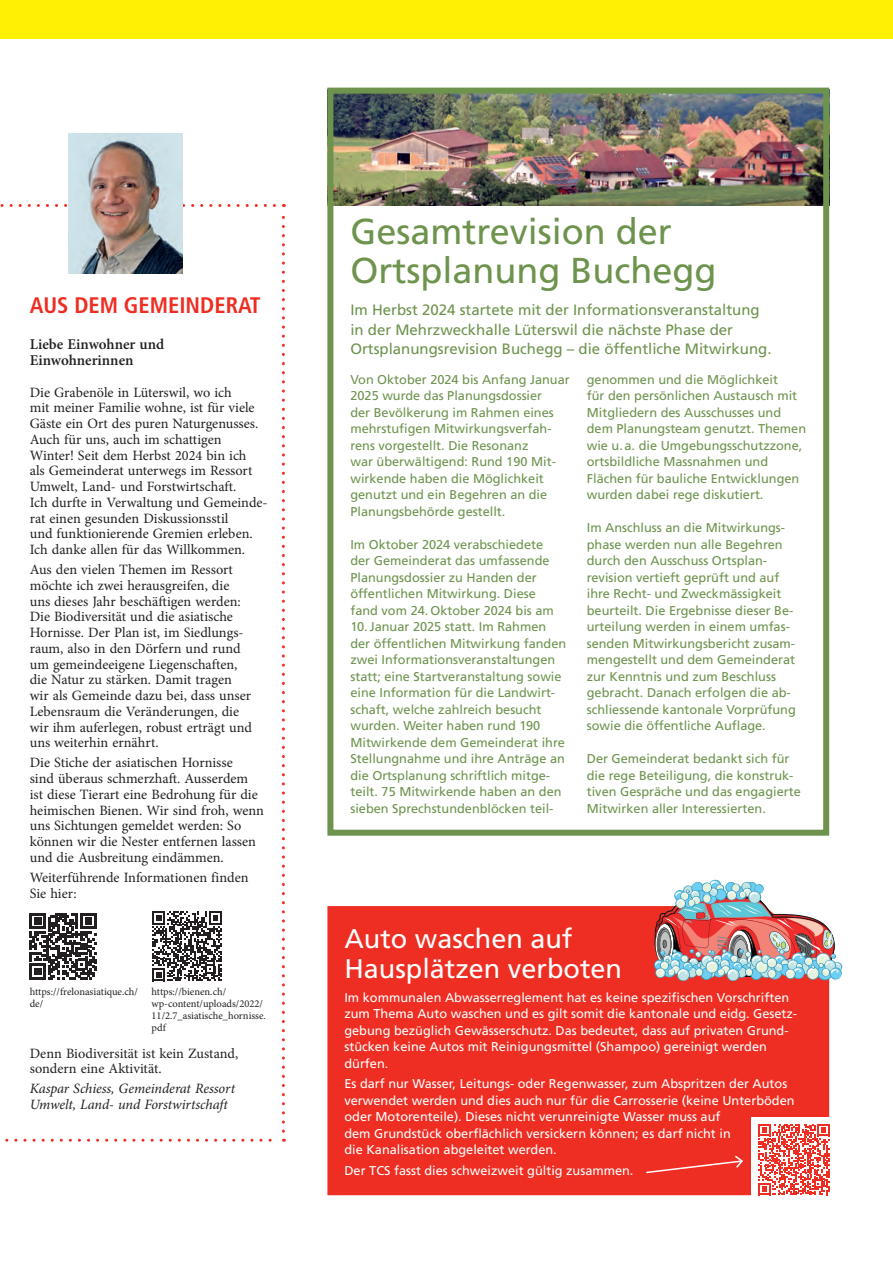
<style>
.page{position:relative;width:893px;height:1263px;background:#fff}
.page>*{position:absolute;margin:0;border:0;box-sizing:border-box;transform-origin:0 0}
.t1{font:36px/39px "Frutiger LT 55 Rm";color:#6d934d}
.t2{font:27px/30px "Frutiger LT 55 Rm";color:#fff}
.t3{font:22.5px "Frutiger LT 67 Bd Cn";color:#ee2e22}
.t4{font:15px/19.5px "Frutiger LT 55 Rm";color:#6d934d}
.t5{font:600 15px/15.8px "Minion Pro";color:#231f20}
.t6{font:14.25px/15.8px "Minion Pro";color:#231f20}
.t7{font:italic 14.25px/15.8px "Minion Pro";letter-spacing:-.005em;color:#231f20}
.t8{font:12.75px/16.5px "Frutiger LT 55 Rm";color:#6d934d}
.t9{font:12.75px/16.5px "Frutiger LT 55 Rm";color:#fff}
.t10{font:10.5px/12px "Minion Pro";letter-spacing:-.005em;color:#231f20}
</style>
<div class="page">
<div style="left:0;top:0;width:893px;height:38px;background:#fff101"></div>
<svg style="left:5px;top:1139px;width:279px;height:3px"></svg>
<svg style="left:282px;top:204px;width:3px;height:927px"></svg>
<svg style="left:0;top:204px;width:274px;height:3px"></svg>
<img style="left:334px;top:95px;width:488px;height:111px">
<img style="left:68px;top:134px;width:115px;height:140px">
<svg style="left:152px;top:911px;width:70px;height:70px"></svg>
<svg style="left:30px;top:913px;width:66px;height:66px"></svg>
<div style="left:327px;top:906px;width:502px;height:289px;background:#ee2e22"></div>
<div style="left:327px;top:88px;width:502px;height:748px;border:6px solid #6d934d"></div>
<div style="left:752px;top:1117px;width:85px;height:85px;background:#fff"></div>
<svg style="left:758px;top:1124px;width:72px;height:71px"></svg>
<svg style="left:645px;top:1154px;width:99px;height:20px"></svg>
<img style="left:654px;top:880px;width:188px;height:101px">
<h3 class="t3" style="left:30px;top:292px;width:232px">AUS DEM GEMEINDERAT</h3>
<p class="t5" style="left:30px;top:336px;width:136px">Liebe Einwohner und<br>Einwohnerinnen</p>
<p class="t6" style="left:30px;top:384px;width:239px">Die Grabenöle in Lüterswil, wo ich<br>mit meiner Familie wohne, ist für viele Gäste ein Ort des puren Naturgenusses.<br>Auch für uns, auch im schattigen Winter! Seit dem Herbst 2024 bin ich<br>als Gemeinderat unterwegs im Ressort Umwelt, Land- und Forstwirtschaft.<br>Ich durfte in Verwaltung und Gemeinde&shy;rat einen gesunden Diskussionsstil<br>und funktionierende Gremien erleben.<br>Ich danke allen für das Willkommen.</p>
<p class="t6" style="left:30px;top:562px;width:224px">Aus den vielen Themen im Ressort möchte ich zwei herausgreifen, die uns dieses Jahr beschäftigen werden:<br>Die Biodiversität und die asiatische Hornisse. Der Plan ist, im Siedlungs&shy;raum, also in den Dörfern und rund um gemeindeeigene Liegenschaften, die Natur zu stärken. Damit tragen wir als Gemeinde dazu bei, dass unser Lebensraum die Veränderungen, die wir ihm auferlegen, robust erträgt und uns weiterhin ernährt.</p>
<p class="t6" style="left:30px;top:755px;width:236px">Die Stiche der asiatischen Hornisse<br>sind überaus schmerzhaft. Ausserdem ist diese Tierart eine Bedrohung für die heimischen Bienen. Wir sind froh, wenn uns Sichtungen gemeldet werden: So können wir die Nester entfernen lassen und die Ausbreitung eindämmen.</p>
<p class="t6" style="left:30px;top:869px;width:220px">Weiterführende Informationen finden<br>Sie hier:</p>
<p class="t10" style="left:30px;top:985px;width:110px">https://frelonasiatique.ch/ de/</p>
<p class="t10" style="left:152px;top:985px;width:116px">https://bienen.ch/ wp-content/uploads/2022/<br>11/2.7_asiatische_hornisse. pdf</p>
<p class="t6" style="left:30px;top:1045px;width:210px">Denn Biodiversität ist kein Zustand, sondern eine Aktivität.</p>
<p class="t7" style="left:30px;top:1081px;width:207px">Kaspar Schiess, Gemeinderat Ressort<br>Umwelt, Land- und Forstwirtschaft</p>
<h1 class="t1" style="left:350px;top:212px;width:368px">Gesamtrevision der<br>Ortsplanung Buchegg</h1>
<p class="t4" style="left:350px;top:300px;width:423px">Im Herbst 2024 startete mit der Informationsveranstaltung in der Mehrzweckhalle Lüterswil die nächste Phase der<br>Ortsplanungsrevision Buchegg – die öffentliche Mitwirkung.</p>
<p class="t8" style="left:350px;top:371px;width:221px">Von Oktober 2024 bis Anfang Januar<br>2025 wurde das Planungsdossier<br>der Bevölkerung im Rahmen eines mehrstufigen Mitwirkungsverfah&shy;rens vorgestellt. Die Resonanz<br>war überwältigend: Rund 190 Mit&shy;wirkende haben die Möglichkeit genutzt und ein Begehren an die<br>Planungsbehörde gestellt.</p>
<p class="t8" style="left:350px;top:536px;width:205px">Im Oktober 2024 verabschiedete der Gemeinderat das umfassende<br>Planungsdossier zu Handen der öffentlichen Mitwirkung. Diese fand vom 24. Oktober 2024 bis am</p>
<p class="t8" style="left:350px;top:618px;width:217px">10. Januar 2025 statt. Im Rahmen der öffentlichen Mitwirkung fanden zwei Informationsveranstaltungen statt; eine Startveranstaltung sowie eine Information für die Landwirt&shy;schaft, welche zahlreich besucht wurden. Weiter haben rund 190<br>Mitwirkende dem Gemeinderat ihre Stellungnahme und ihre Anträge an die Ortsplanung schriftlich mitge&shy;teilt. 75 Mitwirkende haben an den sieben Sprechstundenblöcken teil-</p>
<p class="t8" style="left:587px;top:371px;width:221px">genommen und die Möglichkeit<br>für den persönlichen Austausch mit Mitgliedern des Ausschusses und dem Planungsteam genutzt. Themen wie u.a. die Umgebungsschutzzone, ortsbildliche Massnahmen und Flächen für bauliche Entwicklungen wurden dabei rege diskutiert.</p>
<p class="t8" style="left:587px;top:519px;width:211px">Im Anschluss an die Mitwirkungs&shy;phase werden nun alle Begehren durch den Ausschuss Ortsplan&shy;revision vertieft geprüft und auf ihre Recht- und Zweckmässigkeit beurteilt. Die Ergebnisse dieser Be&shy;urteilung werden in einem umfas&shy;senden Mitwirkungsbericht zusam&shy;mengestellt und dem Gemeinderat zur Kenntnis und zum Beschluss gebracht. Danach erfolgen die ab&shy;schliessende kantonale Vorprüfung sowie die öffentliche Auflage.</p>
<p class="t8" style="left:587px;top:750px;width:215px">Der Gemeinderat bedankt sich für die rege Beteiligung, die konstruk&shy;tiven Gespräche und das engagierte Mitwirken aller Interessierten.</p>
<h2 class="t2" style="left:344px;top:923px;width:279px">Auto waschen auf<br>Hausplätzen verboten</h2>
<p class="t9" style="left:344px;top:989px;width:454px">Im kommunalen Abwasserreglement hat es keine spezifischen Vorschriften zum Thema Auto waschen und es gilt somit die kantonale und eidg. Gesetz&shy;gebung bezüglich Gewässerschutz. Das bedeutet, dass auf privaten Grund&shy;stücken keine Autos mit Reinigungsmittel (Shampoo) gereinigt werden dürfen.</p>
<p class="t9" style="left:344px;top:1076px;width:452px">Es darf nur Wasser, Leitungs- oder Regenwasser, zum Abspritzen der Autos verwendet werden und dies auch nur für die Carrosserie (keine Unterböden oder Motorenteile). Dieses nicht verunreinigte Wasser muss auf<br>dem Grundstück oberflächlich versickern können; es darf nicht in<br>die Kanalisation abgeleitet werden.</p>
<p class="t9" style="left:344px;top:1162px;width:291px">Der TCS fasst dies schweizweit gültig zusammen.</p>
</div>
